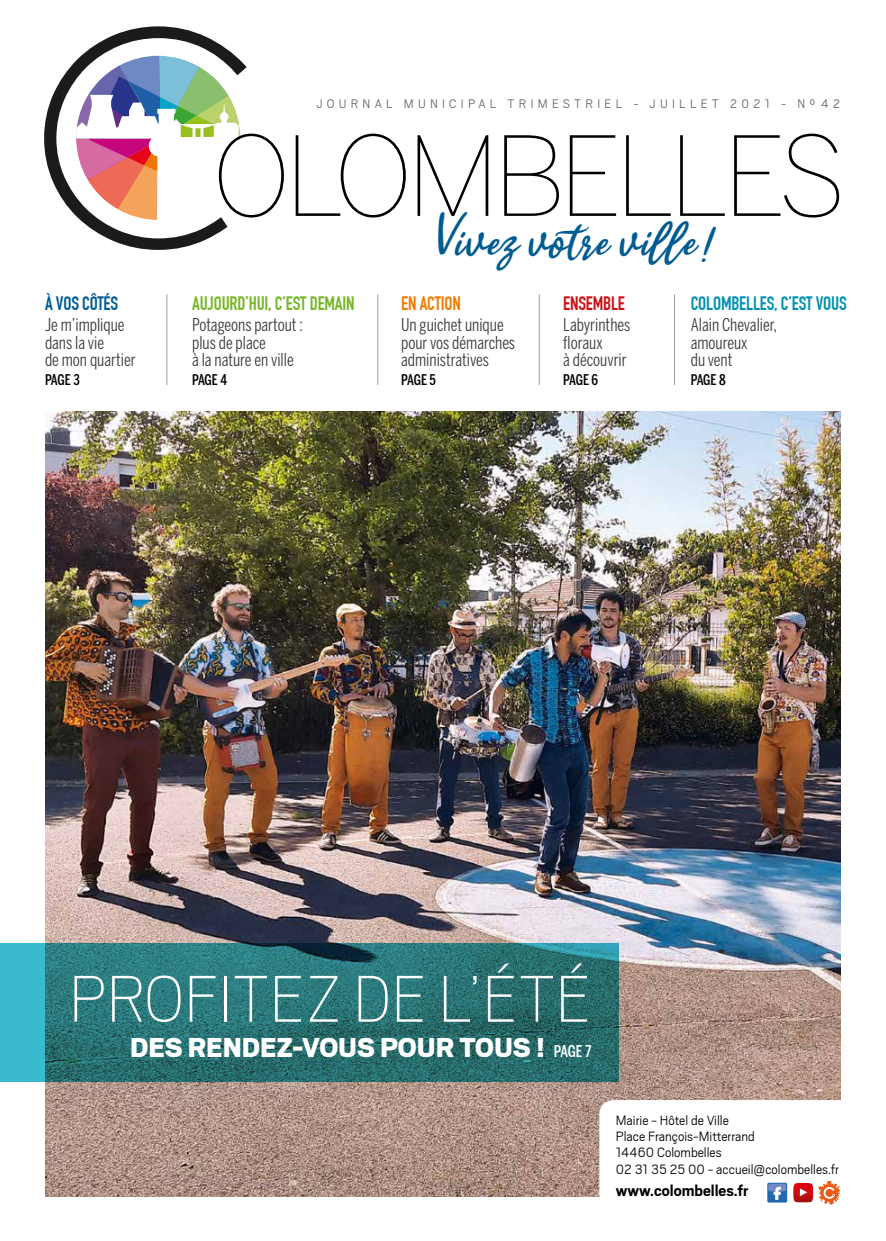
<style>
.page{position:relative;width:886px;height:1241px;background:#fff}
.page>*{position:absolute;margin:0;border:0;box-sizing:border-box;transform-origin:0 0}
.t1{font:100 108.88px "Benton Sans";letter-spacing:-.065em;color:#000}
.t2{font:100 73.25px "Scout";color:#fff}
.t3{font:italic 45.88px "Christmas Mint";color:#005b92}
.t4{font:900 30.38px "Scout";color:#fff}
.t5{font:700 19px "DIN Condensed";letter-spacing:-.01em;color:#75b626}
.t6{font:700 19px "DIN Condensed";letter-spacing:-.01em;color:#0090b1}
.t7{font:700 19px "DIN Condensed";letter-spacing:-.01em;color:#005b92}
.t8{font:700 19px "DIN Condensed";letter-spacing:-.01em;color:#ef7c00}
.t9{font:700 19px "DIN Condensed";letter-spacing:-.01em;color:#cd1013}
.t10{font:17.62px/17.6px "Benton Sans Comp";color:#3a3a39}
.t11{font:700 17.5px "Scout";color:#000}
.t12{font:300 15px "Scout";color:#000}
.t13{font:500 14.62px "Benton Sans Comp";letter-spacing:-.025em;color:#000}
.t14{font:300 13.75px "Scout";letter-spacing:.31em;color:#626261}
.s1{font-family:"Benton Sans Comp";font-weight:500;font-size:16.12px}
</style>
<div class="page">
<img style="left:45px;top:411px;width:796px;height:784px">
<svg style="left:0;top:943px;width:618px;height:138px;background:#2a767a"></svg>
<svg style="left:599px;top:1099px;width:242px;height:106px"></svg>
<svg style="left:44px;top:26px;width:203px;height:224px"></svg>
<svg style="left:74px;top:54px;width:168px;height:168px"></svg>
<hr style="left:167px;top:294px;width:1px;height:91px;background:#9c9c9d">
<hr style="left:377px;top:294px;width:1px;height:91px;background:#9c9c9d">
<hr style="left:539px;top:294px;width:1px;height:91px;background:#9c9c9d">
<hr style="left:674px;top:294px;width:1px;height:91px;background:#9c9c9d">
<p class="t14" style="left:316px;top:95px;width:525px">JOURNAL MUNICIPAL TRIMESTRIEL - JUILLET 2021 - N°42</p>
<p class="t7" style="left:45px;top:292px;width:75px">À VOS CÔTÉS</p>
<p class="t10" style="left:45px;top:316px;width:92px">Je m’implique dans la vie<br>de mon quartier</p>
<p class="t13" style="left:45px;top:371px;width:36px">PAGE 3</p>
<p class="t1" style="left:212px;top:113px;width:636px">OLOMBELLES</p>
<p class="t3" style="left:429px;top:208px;width:300px">Vivezvotreville!</p>
<p class="t5" style="left:192px;top:292px;width:164px">AUJOURD’HUI, C’EST DEMAIN</p>
<p class="t10" style="left:192px;top:316px;width:112px">Potageons partout : plus de place<br>à la nature en ville</p>
<p class="t13" style="left:192px;top:371px;width:37px">PAGE 4</p>
<p class="t8" style="left:401px;top:292px;width:61px">EN ACTION</p>
<p class="t10" style="left:401px;top:316px;width:115px">Un guichet unique pour vos démarches administratives</p>
<p class="t13" style="left:401px;top:371px;width:36px">PAGE 5</p>
<p class="t9" style="left:563px;top:292px;width:63px">ENSEMBLE</p>
<p class="t10" style="left:563px;top:316px;width:69px">Labyrinthes floraux<br>à découvrir</p>
<p class="t13" style="left:563px;top:371px;width:36px">PAGE 6</p>
<p class="t6" style="left:691px;top:292px;width:158px">COLOMBELLES, C’EST VOUS</p>
<p class="t10" style="left:691px;top:316px;width:88px">Alain Chevalier, amoureux<br>du vent</p>
<p class="t13" style="left:691px;top:371px;width:36px">PAGE 8</p>
<p class="t2" style="left:69px;top:951px;width:524px">PROFITEZ DE L’ÉTÉ</p>
<p class="t4" style="left:130px;top:1027px;width:463px">DES RENDEZ-VOUS POUR TOUS ! <span class="s1">PAGE 7</span></p>
<p class="t12" style="left:616px;top:1110px;width:115px">Mairie - Hôtel de Ville</p>
<p class="t12" style="left:616px;top:1126px;width:141px">Place François-Mitterrand</p>
<p class="t12" style="left:616px;top:1142px;width:107px">14460 Colombelles</p>
<p class="t12" style="left:616px;top:1159px;width:225px">02 31 35 25 00 - accueil@colombelles.fr</p>
<p class="t11" style="left:616px;top:1179px;width:134px">www.colombelles.fr</p>
</div>
